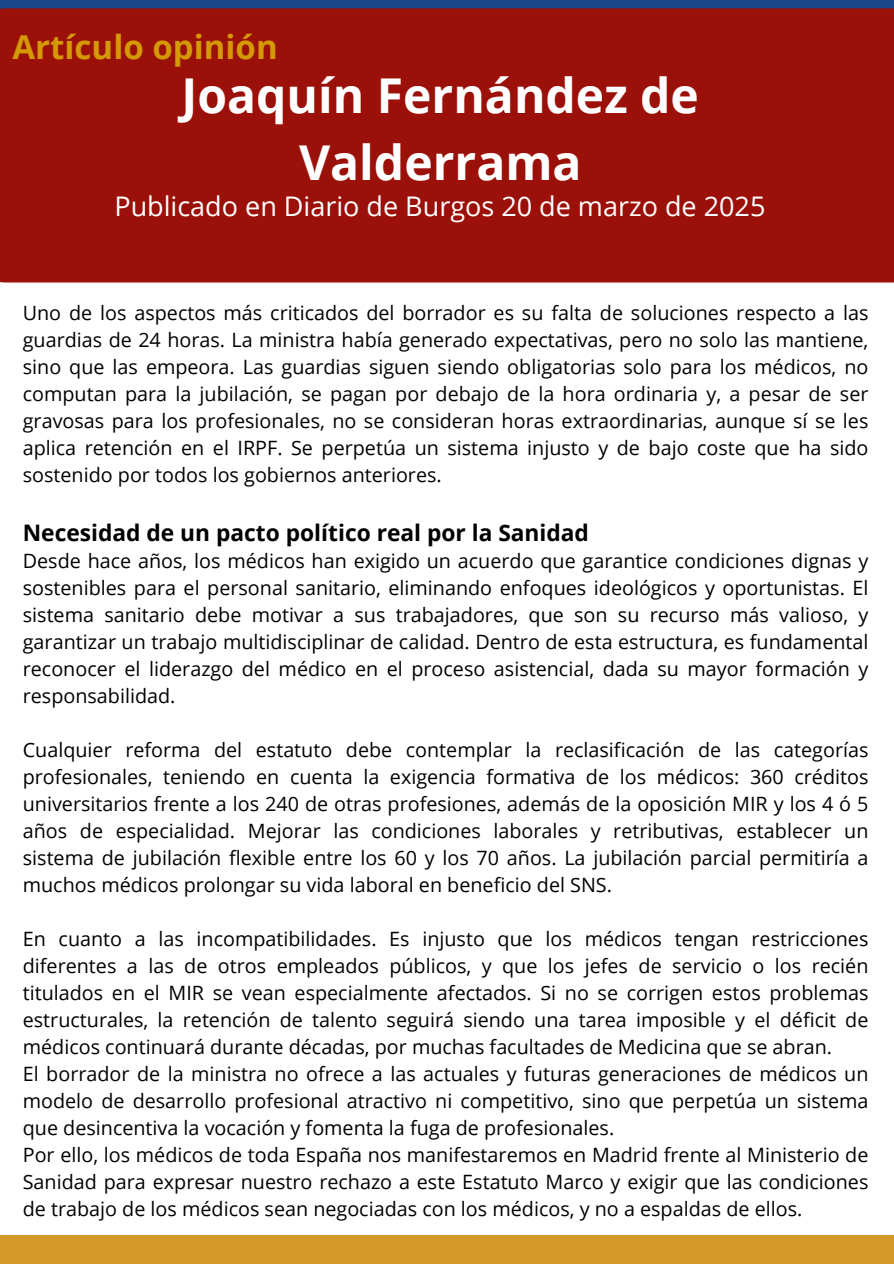
<style>
.page{position:relative;width:894px;height:1264px;background:#fff}
.page>*{position:absolute;margin:0;border:0;box-sizing:border-box;transform-origin:0 0}
.t1{font:700 48px/66.3px "Open Sans";color:#fff;text-align:center}
.t2{font:700 33px "Open Sans";color:#d49905}
.t3{font:27px "Open Sans";color:#fff}
.t4{font:700 22.8px "Open Sans";color:#000}
.t5{font:19.8px/27px "Open Sans";color:#000;text-align:justify}
</style>
<div class="page">
<div style="left:0;top:0;width:893px;height:27px;background:#1a4789"></div>
<div style="left:0;top:1235px;width:893px;height:28px;background:#d39827"></div>
<div style="left:0;top:8px;width:893px;height:274px;background:#9b1008"></div>
<p class="t2" style="left:12px;top:24px;width:267px">Artículo opinión</p>
<p class="t1" style="left:181px;top:61px;width:518px">Joaquín Fernández de<br>Valderrama</p>
<p class="t3" style="left:114px;top:187px;width:652px">Publicado en Diario de Burgos 20 de marzo de 2025</p>
<p class="t5" style="left:23px;top:299px;width:846px">Uno de los aspectos más criticados del borrador es su falta de soluciones respecto a las guardias de 24 horas. La ministra había generado expectativas, pero no solo las mantiene, sino que las empeora. Las guardias siguen siendo obligatorias solo para los médicos, no computan para la jubilación, se pagan por debajo de la hora ordinaria y, a pesar de ser gravosas para los profesionales, no se consideran horas extraordinarias, aunque sí se les aplica retención en el IRPF. Se perpetúa un sistema injusto y de bajo coste que ha sido sostenido por todos los gobiernos anteriores.</p>
<h2 class="t4" style="left:23px;top:516px;width:567px">Necesidad de un pacto político real por la Sanidad</h2>
<h1 class="t5" style="left:23px;top:546px;width:846px">Desde hace años, los médicos han exigido un acuerdo que garantice condiciones dignas y sostenibles para el personal sanitario, eliminando enfoques ideológicos y oportunistas. El sistema sanitario debe motivar a sus trabajadores, que son su recurso más valioso, y garantizar un trabajo multidisciplinar de calidad. Dentro de esta estructura, es fundamental reconocer el liderazgo del médico en el proceso asistencial, dada su mayor formación y responsabilidad.</h1>
<h3 class="t5" style="left:23px;top:735px;width:846px">Cualquier reforma del estatuto debe contemplar la reclasificación de las categorías profesionales, teniendo en cuenta la exigencia formativa de los médicos: 360 créditos universitarios frente a los 240 de otras profesiones, además de la oposición MIR y los 4 ó 5 años de especialidad. Mejorar las condiciones laborales y retributivas, establecer un sistema de jubilación flexible entre los 60 y los 70 años. La jubilación parcial permitiría a muchos médicos prolongar su vida laboral en beneficio del SNS.</h3>
<p class="t5" style="left:23px;top:924px;width:846px">En cuanto a las incompatibilidades. Es injusto que los médicos tengan restricciones diferentes a las de otros empleados públicos, y que los jefes de servicio o los recién titulados en el MIR se vean especialmente afectados. Si no se corrigen estos problemas estructurales, la retención de talento seguirá siendo una tarea imposible y el déficit de médicos continuará durante décadas, por muchas facultades de Medicina que se abran.</p>
<p class="t5" style="left:23px;top:1059px;width:846px">El borrador de la ministra no ofrece a las actuales y futuras generaciones de médicos un modelo de desarrollo profesional atractivo ni competitivo, sino que perpetúa un sistema que desincentiva la vocación y fomenta la fuga de profesionales.</p>
<p class="t5" style="left:23px;top:1140px;width:846px">Por ello, los médicos de toda España nos manifestaremos en Madrid frente al Ministerio de Sanidad para expresar nuestro rechazo a este Estatuto Marco y exigir que las condiciones de trabajo de los médicos sean negociadas con los médicos, y no a espaldas de ellos.</p>
</div>
